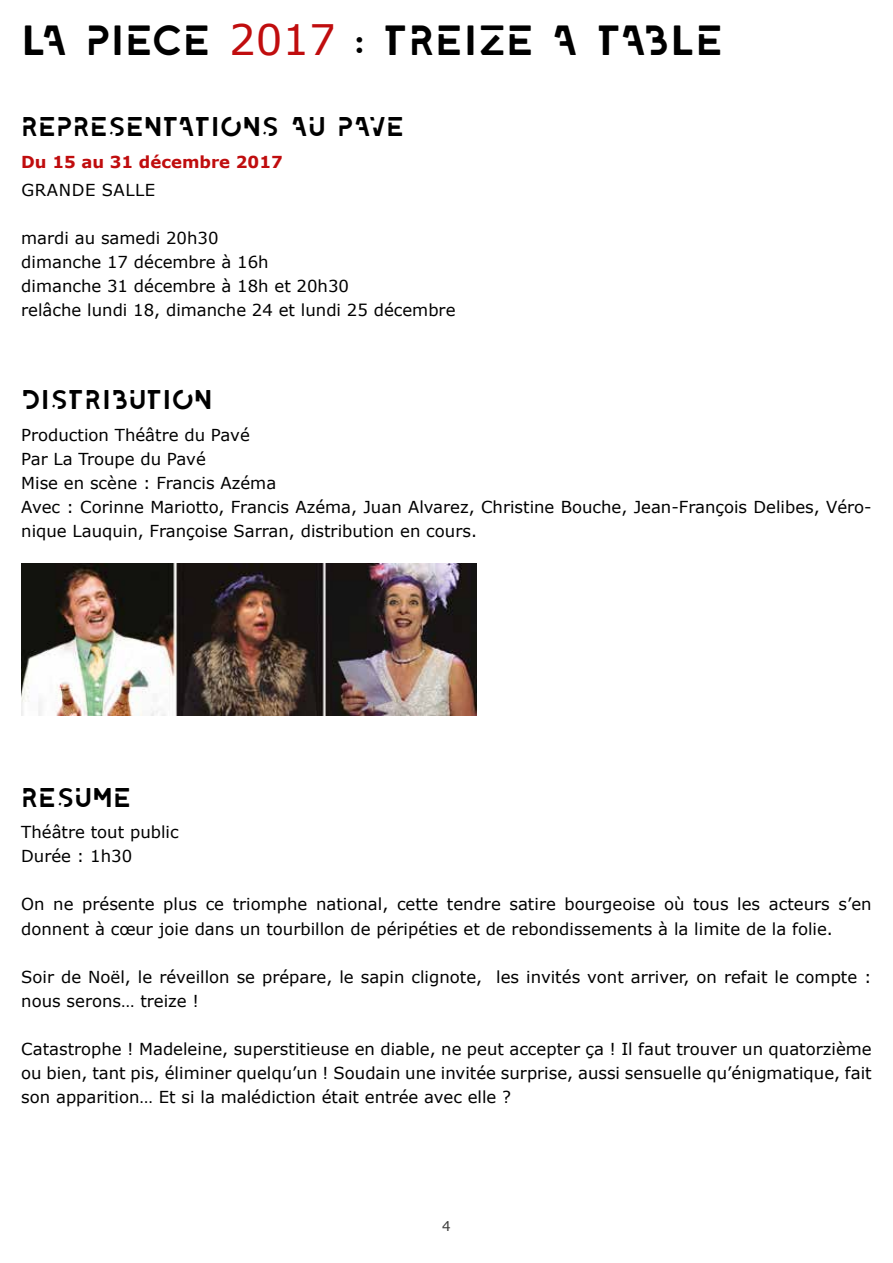
<style>
.page{position:relative;width:893px;height:1263px;background:#fff}
.page>*{position:absolute;margin:0;border:0;box-sizing:border-box;transform-origin:0 0}
.t1{font:42px "LEIXO DEMO";color:#000}
.t2{font:27px "LEIXO DEMO";color:#000}
.t3{font:16.5px/24px "Verdana";color:#000}
.t4{font:700 16.5px "Verdana";color:#c00d0e}
.t5{font:16.5px "Verdana";letter-spacing:.035em;color:#000}
.t6{font:13.5px "Verdana";color:#3c3c3b}
.s1{font-family:"Verdana";color:#c00d0e}
</style>
<div class="page">
<img style="left:21px;top:563px;width:456px;height:152px">
<h1 class="t1" style="left:21px;top:18px;width:704px">LA PIECE <span class="s1">2017</span> : TREIZE A TABLE</h1>
<h2 class="t2" style="left:21px;top:113px;width:385px">REPRESENTATIONS AU PAVE</h2>
<p class="t4" style="left:21px;top:150px;width:263px">Du 15 au 31 décembre 2017</p>
<p class="t5" style="left:22px;top:179px;width:135px">GRANDE SALLE</p>
<p class="t3" style="left:21px;top:226px;width:436px">mardi au samedi 20h30<br>dimanche 17 décembre à 16h<br>dimanche 31 décembre à 18h et 20h30<br>relâche lundi 18, dimanche 24 et lundi 25 décembre</p>
<h2 class="t2" style="left:21px;top:386px;width:193px">DISTRIBUTION</h2>
<p class="t3" style="left:21px;top:423px;width:852px">Production Théâtre du Pavé<br>Par La Troupe du Pavé<br>Mise en scène : Francis Azéma<br>Avec : Corinne Mariotto, Francis Azéma, Juan Alvarez, Christine Bouche, Jean-François Delibes, Véro&shy;nique Lauquin, Françoise Sarran, distribution en cours.</p>
<h2 class="t2" style="left:21px;top:783px;width:111px">RESUME</h2>
<p class="t3" style="left:21px;top:820px;width:159px">Théâtre tout public<br>Durée : 1h30</p>
<p class="t3" style="left:21px;top:892px;width:852px">On ne présente plus ce triomphe national, cette tendre satire bourgeoise où tous les acteurs s’en donnent à cœur joie dans un tourbillon de péripéties et de rebondissements à la limite de la folie.</p>
<p class="t3" style="left:21px;top:964px;width:852px">Soir de Noël, le réveillon se prépare, le sapin clignote, les invités vont arriver, on refait le compte : nous serons… treize !</p>
<p class="t3" style="left:21px;top:1036px;width:852px;text-align:justify">Catastrophe ! Madeleine, superstitieuse en diable, ne peut accepter ça ! Il faut trouver un quatorzième ou bien, tant pis, éliminer quelqu’un ! Soudain une invitée surprise, aussi sensuelle qu’énigmatique, fait son apparition… Et si la malédiction était entrée avec elle ?</p>
<p class="t6" style="left:442px;top:1216px;width:10px">4</p>
</div>
